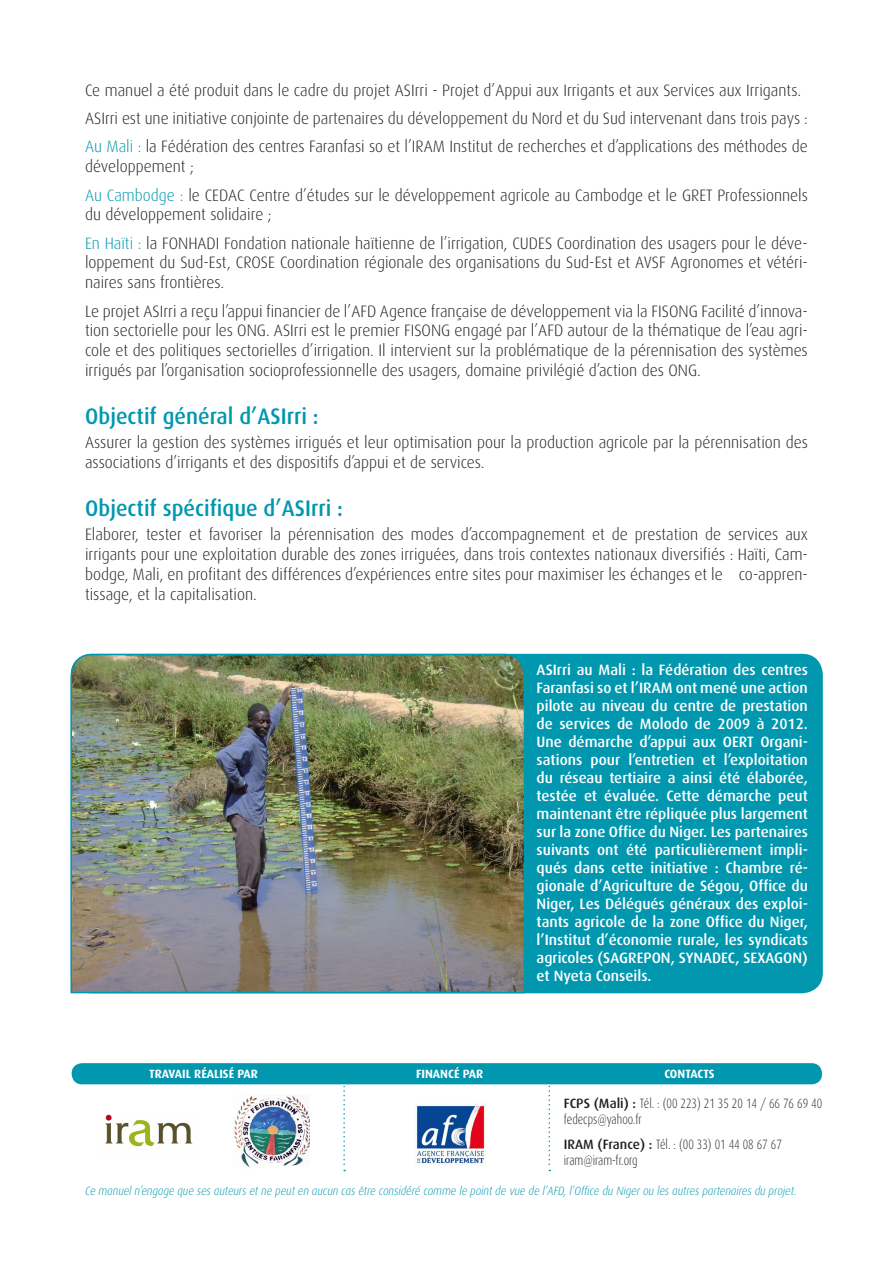
<style>
.page{position:relative;width:893px;height:1263px;background:#fff}
.page>*{position:absolute;margin:0;border:0;box-sizing:border-box;transform-origin:0 0}
.t1{font:500 22.5px "Dax";color:#0097af;scale:.96 1}
.t2{font:300 16.5px/19.8px "Dax";color:#231f20;scale:.96 1}
.t3{font:500 15px/18px "Dax";color:#fff;text-align:justify}
.t4{font:300 13.5px/16.2px "Dax";color:#231f20;scale:.8 1}
.t5{font:italic 300 12px "Dax";color:#0097af;scale:.9 1}
.t6{font:700 12px "Dax";color:#fff}
.s1{color:#0097af}
.s2{font-weight:500}
</style>
<div class="page">
<div style="left:72px;top:1063px;width:750px;height:21px;background:#0097af;border-radius:10px"></div>
<div style="left:71px;top:654px;width:752px;height:339px;background:#0097af;border-radius:21px"></div>
<img style="left:70px;top:653px;width:456px;height:341px">
<img style="left:105px;top:1114px;width:88px;height:33px">
<img style="left:234px;top:1096px;width:76px;height:72px">
<img style="left:416px;top:1103px;width:69px;height:62px">
<svg style="left:343px;top:1084px;width:2px;height:87px"></svg>
<svg style="left:549px;top:1084px;width:1px;height:87px"></svg>
<p class="t2" style="left:85px;top:76px;width:754px;line-height:28.3px">Ce manuel a été produit dans le cadre du projet ASIrri - Projet d’Appui aux Irrigants et aux Services aux Irrigants.<br>ASIrri est une initiative conjointe de partenaires du développement du Nord et du Sud intervenant dans trois pays :<br><span class="s1">Au Mali :</span> la Fédération des centres Faranfasi so et l’IRAM Institut de recherches et d’applications des méthodes de</p>
<p class="t2" style="left:85px;top:153px;width:755px;line-height:28.3px">développement ;<br><span class="s1">Au Cambodge :</span> le CEDAC Centre d’études sur le développement agricole au Cambodge et le GRET Professionnels</p>
<p class="t2" style="left:85px;top:201px;width:754px;line-height:28.3px">du développement solidaire ;<br><span class="s1">En Haïti :</span> la FONHADI Fondation nationale haïtienne de l’irrigation, CUDES Coordination des usagers pour le déve-</p>
<p class="t2" style="left:85px;top:253px;width:754px">loppement du Sud-Est, CROSE Coordination régionale des organisations du Sud-Est et AVSF Agronomes et vétéri&shy;naires sans frontières.</p>
<p class="t2" style="left:85px;top:301px;width:754px;text-align:justify">Le projet ASIrri a reçu l’appui financier de l’AFD Agence française de développement via la FISONG Facilité d’innova&shy;tion sectorielle pour les ONG. ASIrri est le premier FISONG engagé par l’AFD autour de la thématique de l’eau agri&shy;cole et des politiques sectorielles d’irrigation. Il intervient sur la problématique de la pérennisation des systèmes irrigués par l’organisation socioprofessionnelle des usagers, domaine privilégié d’action des ONG.</p>
<h1 class="t1" style="left:85px;top:404px;width:245px">Objectif général d’ASIrri :</h1>
<p class="t2" style="left:85px;top:433px;width:755px">Assurer la gestion des systèmes irrigués et leur optimisation pour la production agricole par la pérennisation des associations d’irrigants et des dispositifs d’appui et de services.</p>
<h1 class="t1" style="left:85px;top:496px;width:270px">Objectif spécifique d’ASIrri :</h1>
<p class="t2" style="left:85px;top:525px;width:755px;text-align:justify">Elaborer, tester et favoriser la pérennisation des modes d’accompagnement et de prestation de services aux irrigants pour une exploitation durable des zones irriguées, dans trois contextes nationaux diversifiés : Haïti, Cam&shy;bodge, Mali, en profitant des différences d’expériences entre sites pour maximiser les échanges et le co-appren&shy;tissage, et la capitalisation.</p>
<p class="t3" style="left:537px;top:660px;width:273px">ASIrri au Mali : la Fédération des centres Faranfasi so et l’IRAM ont mené une action pilote au niveau du centre de prestation de services de Molodo de 2009 à 2012.<br>Une démarche d’appui aux OERT Organi&shy;sations pour l’entretien et l’exploitation du réseau tertiaire a ainsi été élaborée, testée et évaluée. Cette démarche peut maintenant être répliquée plus largement sur la zone Office du Niger. Les partenaires suivants ont été particulièrement impli&shy;qués dans cette initiative : Chambre ré&shy;gionale d’Agriculture de Ségou, Office du Niger, Les Délégués généraux des exploi&shy;tants agricole de la zone Office du Niger, l’Institut d’économie rurale, les syndicats agricoles (SAGREPON, SYNADEC, SEXAGON) et Nyeta Conseils.</p>
<p class="t6" style="left:149px;top:1067px;width:110px">TRAVAIL RÉALISÉ PAR</p>
<p class="t6" style="left:416px;top:1067px;width:69px">FINANCÉ PAR</p>
<p class="t6" style="left:664px;top:1067px;width:52px">CONTACTS</p>
<p class="t4" style="left:564px;top:1095px;width:324px"><span class="s2">FCPS (Mali) :</span> Tél. : (00 223) 21 35 20 14 / 66 76 69 40 fedecps@yahoo.fr</p>
<p class="t4" style="left:564px;top:1136px;width:274px"><span class="s2">IRAM (France) :</span> Tél. : (00 33) 01 44 08 67 67 iram@iram-fr.org</p>
<p class="t5" style="left:85px;top:1184px;width:792px">Ce manuel n’engage que ses auteurs et ne peut en aucun cas être considéré comme le point de vue de l’AFD, l’Office du Niger ou les autres partenaires du projet.</p>
</div>
